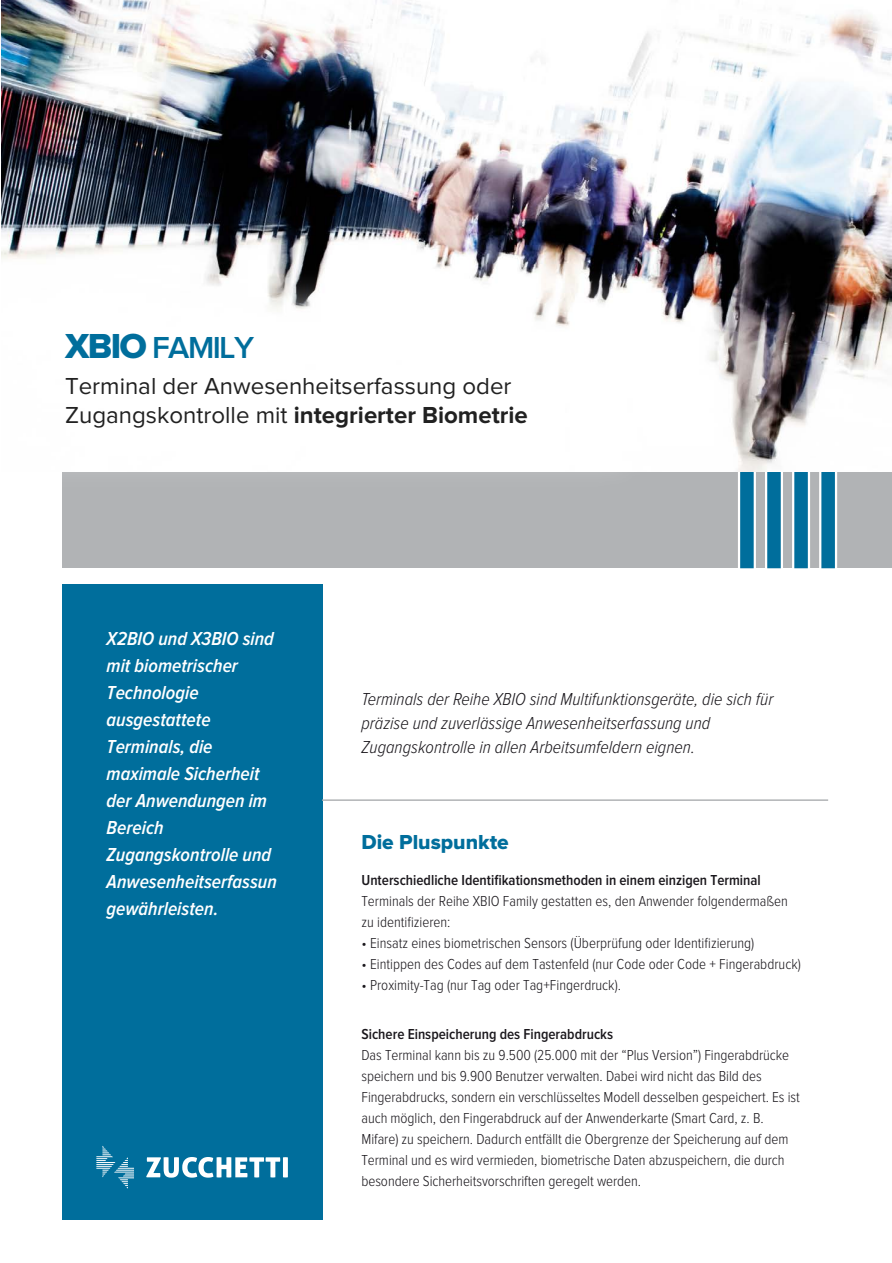
<style>
.page{position:relative;width:892px;height:1263px;background:#fff}
.page>*{position:absolute;margin:0;border:0;box-sizing:border-box;transform-origin:0 0}
.t1{font:600 31.5px "Proxima Nova";letter-spacing:-.045em;color:#006e9c}
.t2{font:24px/28.8px "Proxima Nova";color:#212121}
.t3{font:21px "Proxima Nova Extrabld";color:#006e9c}
.t4{font:italic 600 19.5px/27px "Proxima Nova Cond";color:#fff}
.t5{font:italic 300 18px/24px "Proxima Nova Cond";color:#1a171c}
.t6{font:300 15px/21px "Proxima Nova Cond";letter-spacing:-.005em;color:#1a171c}
.t7{font:600 15px "Proxima Nova Cond";color:#1a171c}
.s1{font-family:"Proxima Nova Extrabld";font-weight:400;font-size:36px}
.s2{font-weight:700}
</style>
<div class="page">
<div style="left:62px;top:471px;width:829px;height:97px;background:#b1b3b5"></div>
<div style="left:62px;top:584px;width:260px;height:635px;background:#006e9c"></div>
<svg style="left:818px;top:471px;width:18px;height:97px"></svg>
<svg style="left:791px;top:471px;width:18px;height:97px"></svg>
<svg style="left:764px;top:471px;width:18px;height:97px"></svg>
<svg style="left:737px;top:471px;width:18px;height:97px"></svg>
<div style="left:821px;top:471px;width:13px;height:97px;background:#006e9c"></div>
<div style="left:794px;top:471px;width:13px;height:97px;background:#006e9c"></div>
<div style="left:767px;top:471px;width:13px;height:97px;background:#006e9c"></div>
<div style="left:740px;top:471px;width:13px;height:97px;background:#006e9c"></div>
<hr style="left:322px;top:799px;width:505px;height:2px;background:#b1b3b5">
<img style="left:1px;top:0;width:890px;height:471px">
<img style="left:1px;top:247px;width:679px;height:225px">
<svg style="left:146px;top:1157px;width:142px;height:20px"></svg>
<svg style="left:96px;top:1146px;width:38px;height:43px"></svg>
<h1 class="t1" style="left:65px;top:333px;width:190px"><span class="s1">XBIO</span> FAMILY</h1>
<h2 class="t2" style="left:65px;top:372px;width:464px">Terminal der Anwesenheitserfassung oder<br>Zugangskontrolle mit <span class="s2">integrierter Biometrie</span></h2>
<h3 class="t4" style="left:107px;top:625px;width:172px">X2BIO und X3BIO sind mit biometrischer<br>Technologie ausgestattete<br>Terminals, die maximale Sicherheit der Anwendungen im<br>Bereich<br>Zugangskontrolle und<br>Anwesenheitserfassun gewährleisten.</h3>
<p class="t5" style="left:361px;top:687px;width:413px">Terminals der Reihe XBIO sind Multifunktionsgeräte, die sich für präzise und zuverlässige Anwesenheitserfassung und<br>Zugangskontrolle in allen Arbeitsumfeldern eignen.</p>
<h3 class="t3" style="left:361px;top:832px;width:149px">Die Pluspunkte</h3>
<p class="t7" style="left:361px;top:873px;width:401px">Unterschiedliche Identifikationsmethoden in einem einzigen Terminal</p>
<p class="t6" style="left:361px;top:891px;width:427px">Terminals der Reihe XBIO Family gestatten es, den Anwender folgendermaßen zu identifizieren:</p>
<p class="t6" style="left:361px;top:933px;width:394px">• Einsatz eines biometrischen Sensors (Überprüfung oder Identifizierung)</p>
<p class="t6" style="left:361px;top:954px;width:441px">• Eintippen des Codes auf dem Tastenfeld (nur Code oder Code + Fingerabdruck)</p>
<p class="t6" style="left:361px;top:975px;width:261px">• Proximity-Tag (nur Tag oder Tag+Fingerdruck).</p>
<p class="t7" style="left:361px;top:1027px;width:253px">Sichere Einspeicherung des Fingerabdrucks</p>
<p class="t6" style="left:361px;top:1045px;width:440px">Das Terminal kann bis zu 9.500 (25.000 mit der “Plus Version”) Fingerabdrücke speichern und bis 9.900 Benutzer verwalten. Dabei wird nicht das Bild des Fingerabdrucks, sondern ein verschlüsseltes Modell desselben gespeichert. Es ist auch möglich, den Fingerabdruck auf der Anwenderkarte (Smart Card, z. B.<br>Mifare) zu speichern. Dadurch entfällt die Obergrenze der Speicherung auf dem Terminal und es wird vermieden, biometrische Daten abzuspeichern, die durch besondere Sicherheitsvorschriften geregelt werden.</p>
</div>
